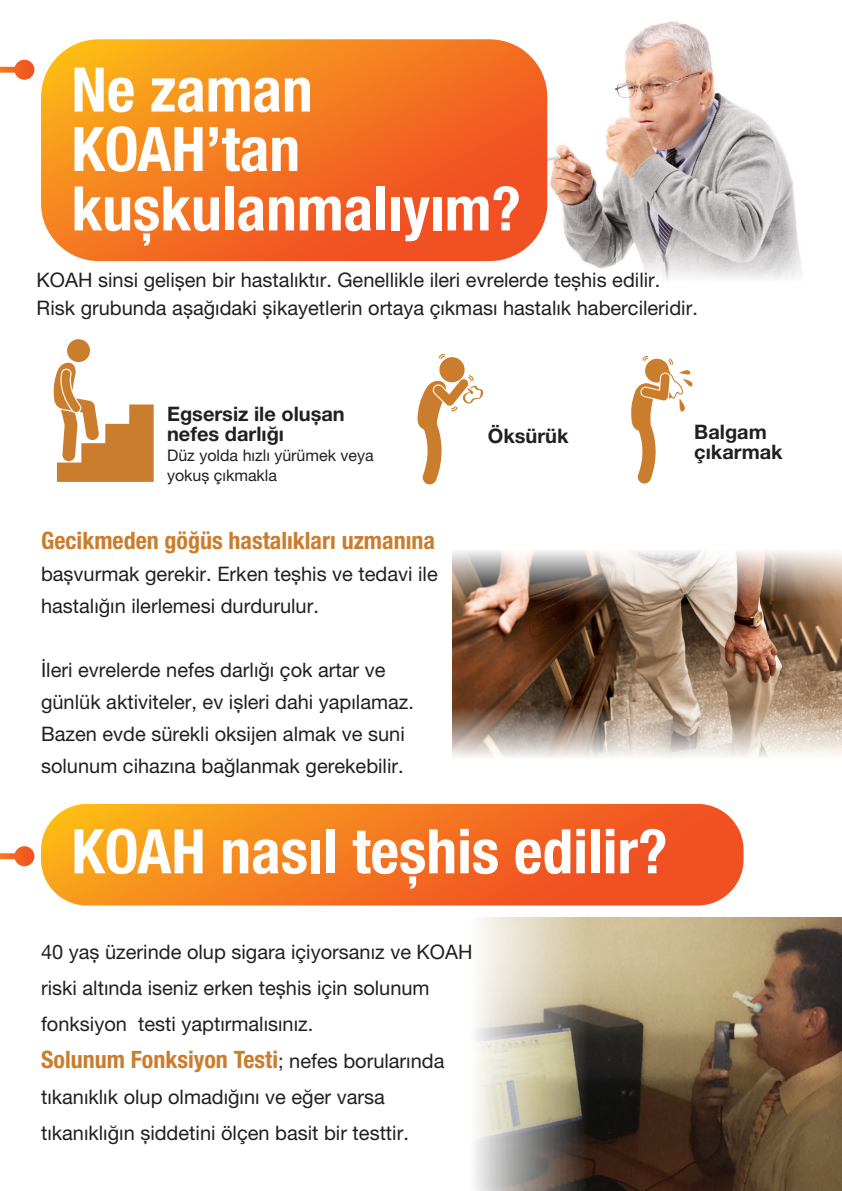
<style>
.page{position:relative;width:842px;height:1191px;background:#fff}
.page>*{position:absolute;margin:0;border:0;box-sizing:border-box;transform-origin:0 0}
.t1{font:700 condensed 61.6px/59.4px "Helvetica Neue LT Pro";color:#fff}
.t2{font:700 condensed 24px "Helvetica Neue LT Pro";color:#ca7d2c}
.t3{font:20px/32px "Helvetica Neue LT Pro";color:#231f20}
.t4{font:700 20px/20px "Helvetica Neue LT Pro";color:#231f20}
.t5{font:16px/20px "Helvetica Neue LT Pro";color:#231f20}
.s1{font-weight:400;font-stretch:normal;font-size:20px;color:#231f20}
</style>
<div class="page">
<img style="left:417px;top:21px;width:380px;height:248px">
<svg style="left:616px;top:230px;width:186px;height:51px"></svg>
<svg style="left:631px;top:356px;width:62px;height:127px"></svg>
<svg style="left:417px;top:354px;width:67px;height:130px"></svg>
<div style="left:67px;top:339px;width:23px;height:23px;background:#ca7d2c;border-radius:50%"></div>
<svg style="left:53px;top:362px;width:101px;height:120px"></svg>
<img style="left:586px;top:917px;width:256px;height:274px">
<svg style="left:368px;top:905px;width:218px;height:286px"></svg>
<img style="left:452px;top:600px;width:390px;height:107px">
<svg style="left:15px;top:60px;width:19px;height:20px"></svg>
<svg style="left:15px;top:846px;width:19px;height:20px"></svg>
<svg style="left:41px;top:39px;width:506px;height:222px;background:#f47925"></svg>
<svg style="left:41px;top:804px;width:702px;height:101px;background:#f47924"></svg>
<img style="left:452px;top:551px;width:390px;height:49px">
<svg style="left:452px;top:707px;width:390px;height:50px;background:#c2b3a8"></svg>
<h1 class="t1" style="left:71px;top:59px;width:451px">Ne zaman<br>KOAH’tan kușkulanmalıyım?</h1>
<p class="t3" style="left:37px;top:266px;width:663px;line-height:28px">KOAH sinsi gelișen bir hastalıktır. Genellikle ileri evrelerde teșhis edilir.<br>Risk grubunda așağıdaki șikayetlerin ortaya çıkması hastalık habercileridir.</p>
<p class="t4" style="left:167px;top:403px;width:179px">Egsersiz ile olușan nefes darlığı</p>
<p class="t5" style="left:167px;top:445px;width:208px">Düz yolda hızlı yürümek veya yokuș çıkmakla</p>
<p class="t2" style="left:41px;top:526px;width:395px">Gecikmeden göğüs hastalıkları uzmanına</p>
<p class="t3" style="left:41px;top:557px;width:398px">bașvurmak gerekir. Erken teșhis ve tedavi ile hastalığın ilerlemesi durdurulur.</p>
<p class="t3" style="left:41px;top:653px;width:375px">İleri evrelerde nefes darlığı çok artar ve günlük aktiviteler, ev ișleri dahi yapılamaz.<br>Bazen evde sürekli oksijen almak ve suni solunum cihazına bağlanmak gerekebilir.</p>
<p class="t4" style="left:488px;top:425px;width:82px">Öksürük</p>
<p class="t4" style="left:694px;top:421px;width:90px">Balgam çıkarmak</p>
<h1 class="t1" style="left:71px;top:821px;width:598px">KOAH nasıl teșhis edilir?</h1>
<p class="t3" style="left:41px;top:934px;width:433px;line-height:36px">40 yaș üzerinde olup sigara içiyorsanız ve KOAH riski altında iseniz erken teșhis için solunum fonksiyon testi yaptırmalısınız.</p>
<p class="t2" style="left:41px;top:1044px;width:405px">Solunum Fonksiyon Testi<span class="s1">; nefes borularında</span></p>
<p class="t3" style="left:41px;top:1078px;width:369px;line-height:36px">tıkanıklık olup olmadığını ve eğer varsa tıkanıklığın șiddetini ölçen basit bir testtir.</p>
</div>
